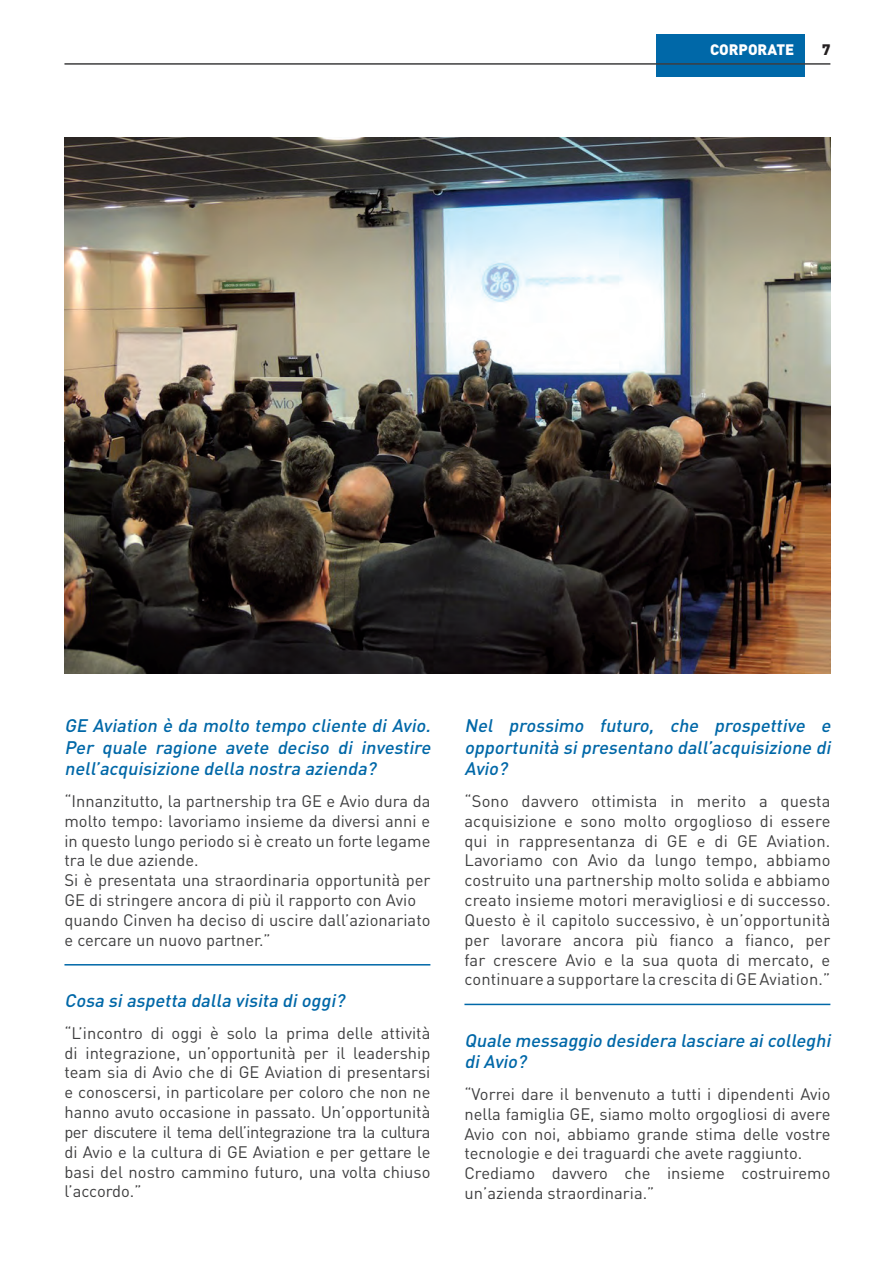
<style>
.page{position:relative;width:895px;height:1265px;background:#fff}
.page>*{position:absolute;margin:0;border:0;box-sizing:border-box;transform-origin:0 0}
.t1{font:italic 500 18px/21.6px "DIN";color:#0068a8;text-align:justify}
.t2{font:16.5px/19.8px "DIN";color:#3e3e3f}
.t3{font:900 15px "DIN";color:#fff}
.t4{font:900 15px "DIN";color:#231f20}
</style>
<div class="page">
<hr style="left:64px;top:963px;width:366px;height:2px;background:#0068a8">
<hr style="left:464px;top:1003px;width:366px;height:1px;background:#0068a8">
<div style="left:655px;top:34px;width:149px;height:43px;background:#0068a8"></div>
<hr style="left:64px;top:63px;width:766px;height:2px;background:#3e3e3f">
<img style="left:64px;top:137px;width:766px;height:536px">
<p class="t3" style="left:710px;top:40px;width:86px">CORPORATE</p>
<p class="t4" style="left:821px;top:40px;width:10px">7</p>
<p class="t1" style="left:64px;top:714px;width:371px">GE Aviation è da molto tempo cliente di Avio.<br>Per quale ragione avete deciso di investire nell’acquisizione della nostra azienda?</p>
<p class="t2" style="left:64px;top:790px;width:367px">“Innanzitutto, la partnership tra GE e Avio dura da molto tempo: lavoriamo insieme da diversi anni e in questo lungo periodo si è creato un forte legame tra le due aziende.<br>Si è presentata una straordinaria opportunità per GE di stringere ancora di più il rapporto con Avio quando Cinven ha deciso di uscire dall’azionariato e cercare un nuovo partner.”</p>
<p class="t1" style="left:64px;top:988px;width:285px">Cosa siaspetta dalla visita dioggi?</p>
<p class="t2" style="left:64px;top:1022px;width:367px;text-align:justify">“L’incontro di oggi è solo la prima delle attività di integrazione, un’opportunità per il leadership team sia di Avio che di GE Aviation di presentarsi e conoscersi, in particolare per coloro che non ne hanno avuto occasione in passato. Un’opportunità per discutere il tema dell’integrazione tra la cultura di Avio e la cultura di GE Aviation e per gettare le basi del nostro cammino futuro, una volta chiuso l’accordo.”</p>
<p class="t1" style="left:464px;top:714px;width:371px">Nel prossimo futuro, che prospettive e opportunità sipresentano dall’acquisizione di Avio?</p>
<p class="t2" style="left:464px;top:790px;width:367px;text-align:justify">“Sono davvero ottimista in merito a questa acquisizione e sono molto orgoglioso di essere qui in rappresentanza di GE e di GE Aviation.<br>Lavoriamo con Avio da lungo tempo, abbiamo costruito una partnership molto solida e abbiamo creato insieme motori meravigliosi e di successo.<br>Questo è il capitolo successivo, è un’opportunità per lavorare ancora più fianco a fianco, per far crescere Avio e la sua quota di mercato, e continuare a supportare la crescita di GE Aviation.”</p>
<p class="t1" style="left:464px;top:1028px;width:371px">Quale messaggio desidera lasciare aicolleghi diAvio?</p>
<p class="t2" style="left:464px;top:1083px;width:367px">“Vorrei dare il benvenuto a tutti i dipendenti Avio nella famiglia GE, siamo molto orgogliosi di avere Avio con noi, abbiamo grande stima delle vostre tecnologie e dei traguardi che avete raggiunto.<br>Crediamo davvero che insieme costruiremo un’azienda straordinaria.”</p>
</div>
